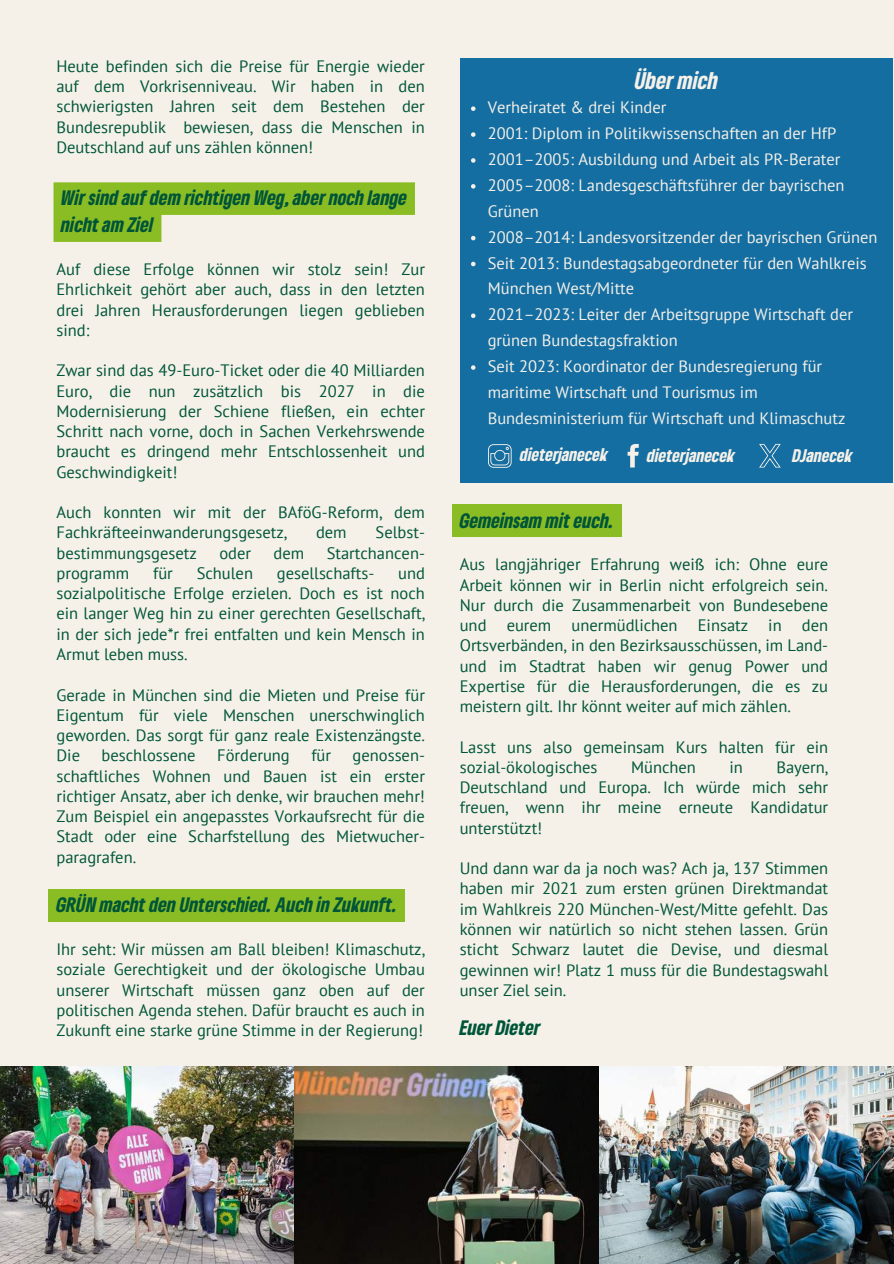
<style>
.page{position:relative;width:894px;height:1264px;background:#fff}
.page>*{position:absolute;margin:0;border:0;box-sizing:border-box;transform-origin:0 0}
.t1{font:italic 900 condensed 22.5px "Gruene Type";color:#f5f1e9}
.t2{font:italic 900 condensed 19.5px/27px "Gruene Type";color:#005538}
.t3{font:italic 900 condensed 17.1px "Gruene Type";color:#f5f1e9}
.t4{font:16.5px/20.2px "PT Sans";color:#005538;text-align:justify}
.t5{font:16.5px/25.8px "PT Sans";color:#f5f1e9}
</style>
<div class="page">
<div style="left:0;top:0;width:893px;height:1263px;background:#f5f1e9"></div>
<div style="left:459px;top:59px;width:433px;height:424px;background:#156ea2"></div>
<svg style="left:471px;top:106px;width:4px;height:5px"></svg>
<svg style="left:471px;top:132px;width:4px;height:5px"></svg>
<svg style="left:471px;top:158px;width:4px;height:5px"></svg>
<svg style="left:471px;top:184px;width:4px;height:5px"></svg>
<svg style="left:471px;top:236px;width:4px;height:4px"></svg>
<svg style="left:471px;top:262px;width:4px;height:4px"></svg>
<svg style="left:471px;top:313px;width:4px;height:5px"></svg>
<svg style="left:471px;top:365px;width:4px;height:5px"></svg>
<svg style="left:759px;top:444px;width:21px;height:23px"></svg>
<svg style="left:627px;top:444px;width:11px;height:23px"></svg>
<svg style="left:488px;top:444px;width:23px;height:24px"></svg>
<img style="left:0;top:1066px;width:893px;height:197px">
<svg style="left:53px;top:182px;width:362px;height:60px"></svg>
<div style="left:49px;top:889px;width:356px;height:32px;background:#8abd24"></div>
<div style="left:452px;top:504px;width:169px;height:33px;background:#8abd24"></div>
<p class="t4" style="left:56px;top:57px;width:370px">Heute befinden sich die Preise für Energie wieder auf dem Vorkrisenniveau. Wir haben in den schwierigsten Jahren seit dem Bestehen der Bundesrepublik bewiesen, dass die Menschen in Deutschland auf uns zählen können!</p>
<p class="t2" style="left:61px;top:184px;width:347px">Wir sind auf dem richtigen Weg, aber noch lange nicht am Ziel</p>
<p class="t4" style="left:56px;top:260px;width:370px">Auf diese Erfolge können wir stolz sein! Zur Ehrlichkeit gehört aber auch, dass in den letzten drei Jahren Herausforderungen liegen geblieben sind:</p>
<p class="t4" style="left:56px;top:361px;width:370px">Zwar sind das 49-Euro-Ticket oder die 40 Milliarden Euro, die nun zusätzlich bis 2027 in die Modernisierung der Schiene fließen, ein echter Schritt nach vorne, doch in Sachen Verkehrswende braucht es dringend mehr Entschlossenheit und Geschwindigkeit!</p>
<p class="t4" style="left:56px;top:503px;width:370px">Auch konnten wir mit der BAföG-Reform, dem<br>Fachkräfteeinwanderungsgesetz,</p>
<p class="t4" style="left:316px;top:523px;width:32px">dem</p>
<p class="t4" style="left:375px;top:523px;width:51px">Selbst-</p>
<p class="t4" style="left:56px;top:543px;width:142px">bestimmungsgesetz</p>
<p class="t4" style="left:219px;top:543px;width:33px">oder</p>
<p class="t4" style="left:273px;top:543px;width:32px">dem</p>
<p class="t4" style="left:326px;top:543px;width:100px">Startchancen-</p>
<p class="t4" style="left:56px;top:563px;width:74px">programm</p>
<p class="t4" style="left:153px;top:563px;width:21px">für</p>
<p class="t4" style="left:197px;top:563px;width:58px">Schulen</p>
<p class="t4" style="left:277px;top:563px;width:99px">gesellschafts-</p>
<p class="t4" style="left:56px;top:563px;width:370px;text-indent:341px">und sozialpolitische Erfolge erzielen. Doch es ist noch ein langer Weg hin zu einer gerechten Gesellschaft, in der sich jede*r frei entfalten und kein Mensch in Armut leben muss.</p>
<p class="t4" style="left:56px;top:685px;width:370px">Gerade in München sind die Mieten und Preise für Eigentum für viele Menschen unerschwinglich geworden. Das sorgt für ganz reale Existenzängste.<br>Die</p>
<p class="t4" style="left:102px;top:746px;width:95px">beschlossene</p>
<p class="t4" style="left:217px;top:746px;width:74px">Förderung</p>
<p class="t4" style="left:311px;top:746px;width:21px">für</p>
<p class="t4" style="left:56px;top:746px;width:370px;text-indent:296px">genossen&shy;schaftliches Wohnen und Bauen ist ein erster richtiger Ansatz, aber ich denke, wir brauchen mehr!<br>Zum Beispiel ein angepasstes Vorkaufsrecht für die Stadt oder eine Scharfstellung des Mietwucher&shy;paragrafen.</p>
<p class="t2" style="left:56px;top:890px;width:342px">GRÜN macht den Unterschied. Auch in Zukunft.</p>
<p class="t4" style="left:56px;top:939px;width:370px">Ihr seht: Wir müssen am Ball bleiben! Klimaschutz, soziale Gerechtigkeit und der ökologische Umbau unserer Wirtschaft müssen ganz oben auf der politischen Agenda stehen. Dafür braucht es auch in Zukunft eine starke grüne Stimme in der Regierung!</p>
<h1 class="t1" style="left:634px;top:66px;width:85px">Über mich</h1>
<p class="t5" style="left:487px;top:95px;width:391px">Verheiratet &amp; drei Kinder<br>2001: Diplom in Politikwissenschaften an der HfP 2001–2005: Ausbildung und Arbeit als PR-Berater 2005–2008: Landesgeschäftsführer der bayrischen Grünen<br>2008–2014: Landesvorsitzender der bayrischen Grünen Seit 2013: Bundestagsabgeordneter für den Wahlkreis München West/Mitte<br>2021–2023: Leiter der Arbeitsgruppe Wirtschaft der grünen Bundestagsfraktion<br>Seit 2023: Koordinator der Bundesregierung für maritime Wirtschaft und Tourismus im Bundesministerium für Wirtschaft und Klimaschutz</p>
<p class="t3" style="left:520px;top:443px;width:89px">dieterjanecek</p>
<p class="t3" style="left:647px;top:444px;width:89px">dieterjanecek</p>
<p class="t3" style="left:792px;top:444px;width:62px">DJanecek</p>
<p class="t2" style="left:459px;top:506px;width:156px">Gemeinsam mit euch.</p>
<p class="t4" style="left:459px;top:555px;width:370px">Aus langjähriger Erfahrung weiß ich: Ohne eure Arbeit können wir in Berlin nicht erfolgreich sein.<br>Nur durch die Zusammenarbeit von Bundesebene und eurem unermüdlichen Einsatz in den Ortsverbänden, in den Bezirksausschüssen, im Land&shy;und im Stadtrat haben wir genug Power und Expertise für die Herausforderungen, die es zu meistern gilt. Ihr könnt weiter auf mich zählen.</p>
<p class="t4" style="left:459px;top:737px;width:370px">Lasst uns also gemeinsam Kurs halten für ein sozial-ökologisches</p>
<p class="t4" style="left:459px;top:757px;width:370px;text-indent:316px">Bayern, Deutschland und Europa. Ich würde mich sehr freuen, wenn ihr meine erneute Kandidatur unterstützt!</p>
<p class="t4" style="left:459px;top:859px;width:370px">Und dann war da ja noch was? Ach ja, 137 Stimmen haben mir 2021 zum ersten grünen Direktmandat im Wahlkreis 220 München-West/Mitte gefehlt. Das können wir natürlich so nicht stehen lassen. Grün sticht Schwarz lautet die Devise, und diesmal gewinnen wir! Platz 1 muss für die Bundestagswahl unser Ziel sein.</p>
<p class="t4" style="left:631px;top:757px;width:66px">München</p>
<p class="t4" style="left:729px;top:757px;width:15px">in</p>
<p class="t2" style="left:459px;top:1013px;width:82px">Euer Dieter</p>
</div>
